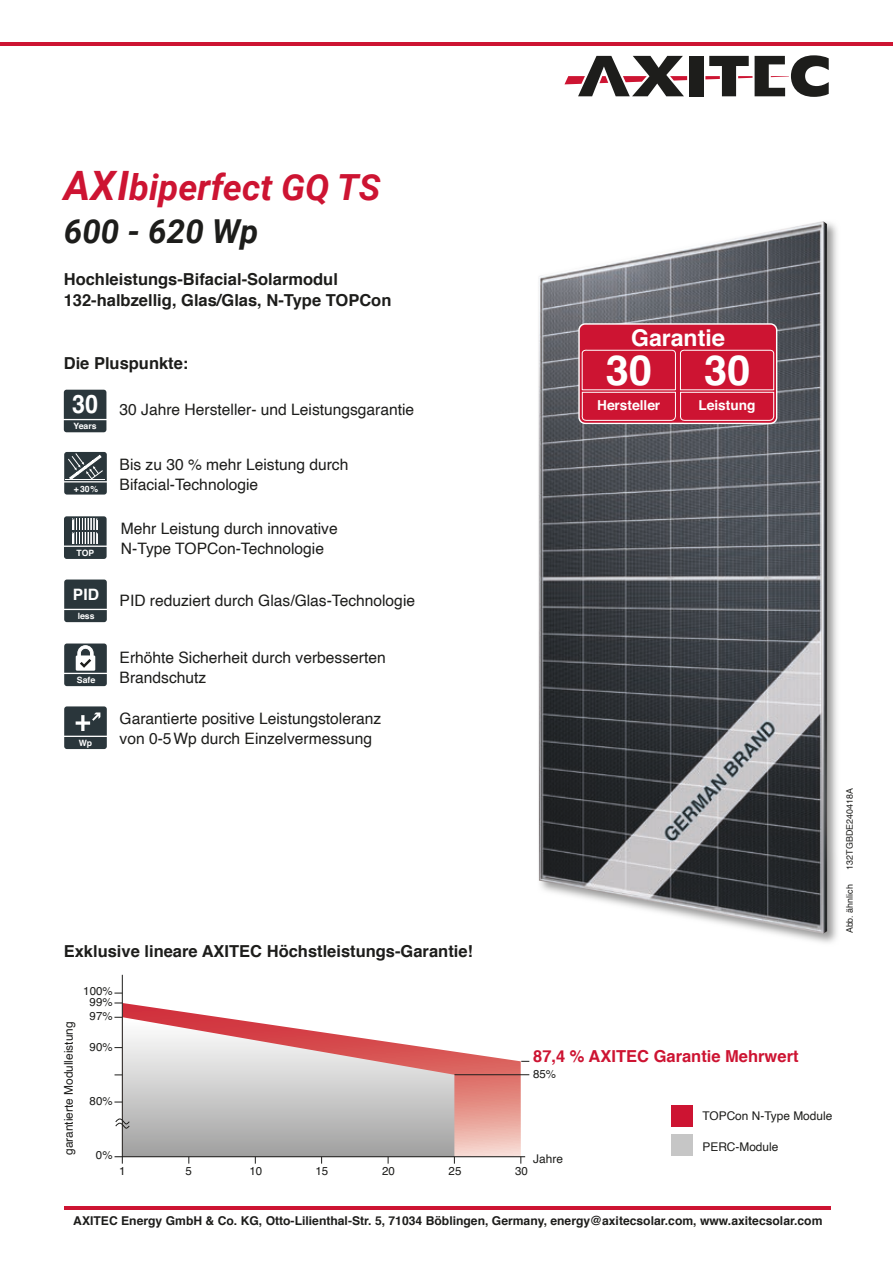
<style>
.page{position:relative;width:893px;height:1263px;background:#fff}
.page>*{position:absolute;margin:0;border:0;box-sizing:border-box;transform-origin:0 0}
.t1{font:700 41.7px "Helvetica";color:#fff}
.t2{font:italic 700 36px "Roboto";color:#cd1432}
.t3{font:italic 700 33px "Roboto";color:#1d1d1b}
.t4{font:700 25.65px "Helvetica";color:#fff;scale:.91 1}
.t5{font:700 23.1px "Helvetica";color:#fff}
.t6{font:700 16.5px/21px "Helvetica";color:#1d1d1b}
.t7{font:700 16.5px "Helvetica";color:#cd1432}
.t8{font:15.75px/20.2px "Helvetica";color:#1d1d1b}
.t9{font:700 15.6px "Helvetica";color:#fff}
.t10{font:700 13.65px "Helvetica";color:#fff}
.t11{font:700 12.15px "Helvetica";color:#1d1d1b}
.t12{font:12px "Helvetica";color:#1d1d1b}
.t13{font:11.55px/10.9px "Helvetica";color:#1d1d1b;text-align:center}
.t14{font:9px "Helvetica";color:#1d1d1b}
.t15{font:700 8.7px "Helvetica";color:#fff}
.s1{font-size:40.5px}
</style>
<div class="page">
<hr style="left:64px;top:1207px;width:767px;height:3px;background:#cd1432">
<hr style="left:0;top:43px;width:893px;height:3px;background:#cd1432">
<div style="left:689px;top:56px;width:14px;height:40px;background:#1d1d1b"></div>
<svg style="left:564px;top:56px;width:123px;height:40px"></svg>
<svg style="left:705px;top:55px;width:124px;height:42px"></svg>
<svg style="left:64px;top:516px;width:43px;height:43px;background:#586266"></svg>
<svg style="left:123px;top:1003px;width:398px;height:153px"></svg>
<hr style="left:454px;top:1074px;width:75px;height:1px;background:#1d1d1b">
<svg style="left:123px;top:1017px;width:331px;height:139px;background:#cebdbd"></svg>
<hr style="left:122px;top:975px;width:1px;height:188px;background:#1d1d1b">
<hr style="left:115px;top:1156px;width:410px;height:1px;background:#1d1d1b">
<svg style="left:115px;top:1118px;width:16px;height:11px"></svg>
<div style="left:671px;top:1105px;width:21px;height:21px;background:#cd1432"></div>
<div style="left:671px;top:1135px;width:21px;height:21px;background:#c6c6c6"></div>
<svg style="left:64px;top:452px;width:43px;height:43px;background:#4d575b"></svg>
<hr style="left:66px;top:479px;width:39px;height:1px;background:#fff">
<svg style="left:64px;top:706px;width:43px;height:43px;background:#434d51"></svg>
<svg style="left:64px;top:579px;width:43px;height:43px;background:#354045"></svg>
<svg style="left:64px;top:643px;width:43px;height:43px"></svg>
<svg style="left:64px;top:390px;width:42px;height:42px;background:#303c41"></svg>
<img style="left:538px;top:222px;width:299px;height:721px">
<img style="left:539px;top:221px;width:288px;height:713px">
<div style="left:579px;top:324px;width:198px;height:99px;background:#cd1432;border-radius:6px"></div>
<div style="left:578px;top:323px;width:199px;height:101px;border:1px solid #fff;border-radius:6px"></div>
<svg style="left:580px;top:348px;width:196px;height:75px"></svg>
<h2 class="t2" style="left:64px;top:162px;width:318px"><span class="s1">AXI</span>biperfect GQ TS</h2>
<h3 class="t3" style="left:64px;top:208px;width:196px">600 - 620 Wp</h3>
<p class="t6" style="left:64px;top:269px;width:329px">Hochleistungs-Bifacial-Solarmodul<br>132-halbzellig, Glas/Glas, N-Type TOPCon</p>
<p class="t6" style="left:64px;top:353px;width:126px">Die Pluspunkte:</p>
<h3 class="t4" style="left:72px;top:383px;width:30px">30</h3>
<p class="t15" style="left:74px;top:419px;width:25px">Years</p>
<p class="t15" style="left:74px;top:481px;width:26px">+ 30%</p>
<p class="t8" style="left:120px;top:400px;width:296px">30 Jahre Hersteller- und Leistungsgarantie</p>
<p class="t8" style="left:120px;top:454px;width:230px">Bis zu 30 % mehr Leistung durch<br>Bifacial-Technologie</p>
<p class="t8" style="left:121px;top:519px;width:218px">Mehr Leistung durch innovative</p>
<p class="t15" style="left:77px;top:546px;width:19px">TOP</p>
<p class="t8" style="left:121px;top:539px;width:205px">N-Type TOPCon-Technologie</p>
<p class="t9" style="left:73px;top:582px;width:28px">PID</p>
<p class="t15" style="left:78px;top:609px;width:18px">less</p>
<p class="t15" style="left:77px;top:673px;width:20px">Safe</p>
<p class="t15" style="left:79px;top:736px;width:15px">Wp</p>
<p class="t8" style="left:120px;top:590px;width:297px">PID reduziert durch Glas/Glas-Technologie</p>
<p class="t8" style="left:120px;top:648px;width:268px">Erhöhte Sicherheit durch verbesserten<br>Brandschutz</p>
<p class="t8" style="left:120px;top:708px;width:263px">Garantierte positive Leistungstoleranz von 0-5 Wp durch Einzelvermessung</p>
<p class="t6" style="left:64px;top:941px;width:411px">Exklusive lineare AXITEC Höchstleistungs-Garantie!</p>
<p class="t13" style="left:83px;top:986px;width:31px">100%<br>99%</p>
<p class="t13" style="left:90px;top:1041px;width:25px">90%</p>
<p class="t13" style="left:90px;top:1011px;width:25px">97%</p>
<p class="t12" style="left:59px;top:1155px;width:135px;rotate:-90deg">garantierte Modulleistung</p>
<p class="t13" style="left:90px;top:1096px;width:25px">80%</p>
<p class="t13" style="left:96px;top:1150px;width:18px">0%</p>
<p class="t13" style="left:119px;top:1166px;width:8px">1</p>
<p class="t13" style="left:186px;top:1166px;width:8px">5</p>
<p class="t13" style="left:249px;top:1166px;width:14px">10</p>
<p class="t13" style="left:315px;top:1166px;width:14px">15</p>
<p class="t13" style="left:382px;top:1166px;width:14px">20</p>
<p class="t13" style="left:449px;top:1166px;width:14px">25</p>
<h3 class="t5" style="left:631px;top:319px;width:95px">Garantie</h3>
<h1 class="t1" style="left:704px;top:336px;width:48px">30</h1>
<p class="t10" style="left:698px;top:394px;width:59px">Leistung</p>
<h1 class="t1" style="left:606px;top:336px;width:48px">30</h1>
<p class="t10" style="left:597px;top:394px;width:65px">Hersteller</p>
<p class="t14" style="left:843px;top:870px;width:83px;rotate:-90deg">132TGBDE240418A</p>
<p class="t14" style="left:843px;top:933px;width:51px;rotate:-90deg">Abb. ähnlich</p>
<p class="t7" style="left:533px;top:1043px;width:267px">87,4 % AXITEC Garantie Mehrwert</p>
<p class="t13" style="left:533px;top:1068px;width:25px">85%</p>
<p class="t12" style="left:533px;top:1149px;width:31px">Jahre</p>
<p class="t13" style="left:515px;top:1166px;width:14px">30</p>
<p class="t12" style="left:702px;top:1106px;width:131px">TOPCon N-Type Module</p>
<p class="t12" style="left:702px;top:1137px;width:77px">PERC-Module</p>
<p class="t11" style="left:73px;top:1211px;width:751px">AXITEC Energy GmbH &amp; Co. KG, Otto-Lilienthal-Str. 5, 71034 Böblingen, Germany, energy@axitecsolar.com, www.axitecsolar.com</p>
</div>
